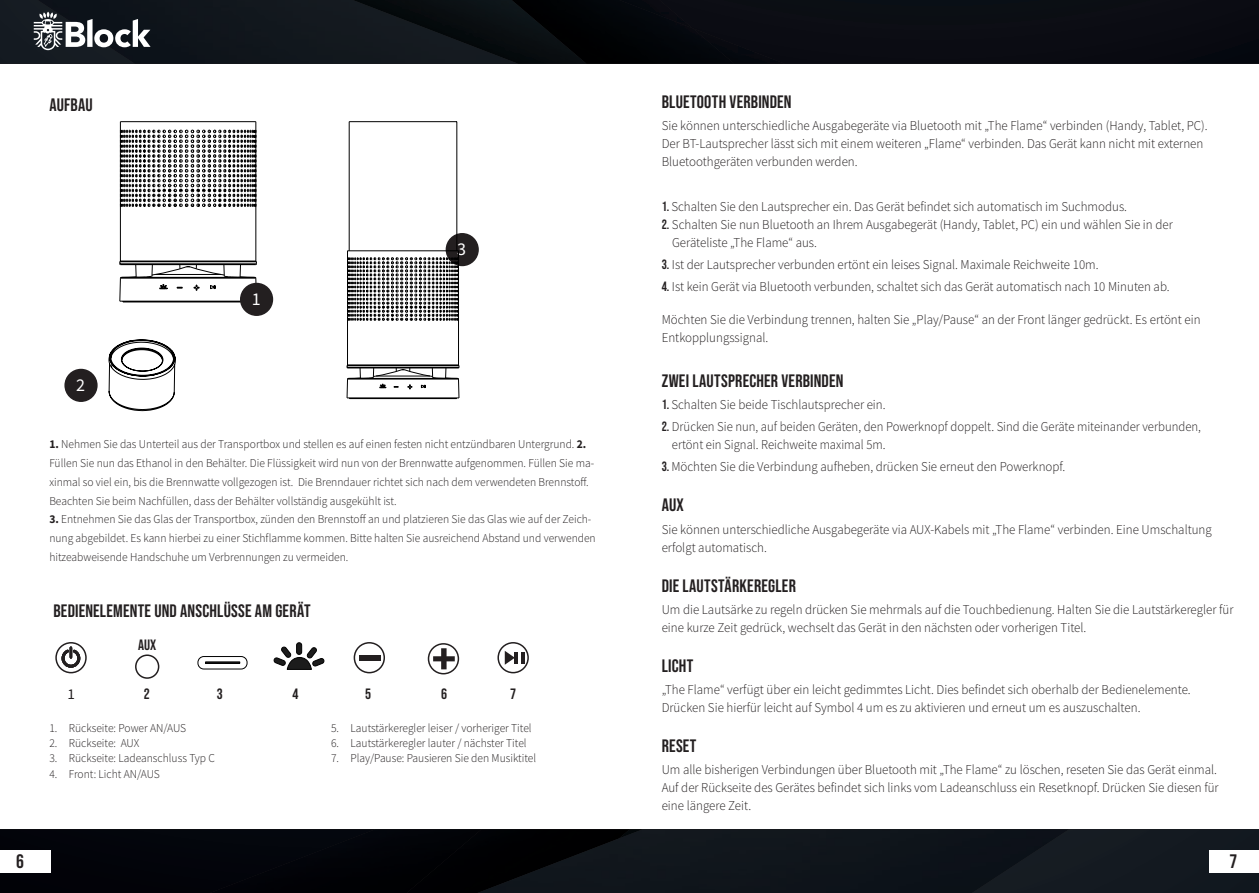
<style>
.page{position:relative;width:1259px;height:893px;background:#fff}
.page>*{position:absolute;margin:0;border:0;box-sizing:border-box;transform-origin:0 0}
.t1{font:19.5px "Bebas Neue";color:#231f20}
.t2{font:18px "Bebas Neue";letter-spacing:.01em;color:#231f20}
.t3{font:18px "Source Sans Pro";color:#fff}
.t4{font:15px "Bebas Neue";color:#231f20}
.t5{font:15px "Source Sans Pro";color:#231f20}
.t6{font:300 13.5px/18px "Source Sans Pro";color:#231f20;scale:.96 1}
.t7{font:300 13.5px/18px "Source Sans Pro";color:#231f20;scale:.94 1}
.t8{font:300 12px/18.8px "Source Sans Pro";color:#231f20;scale:.96 1}
.s1{font-weight:700}
.s2{font-family:"Bebas Neue";font-weight:400}
</style>
<div class="page">
<div style="left:0;top:829px;width:155px;height:64px;background:#020309"></div>
<div style="left:155px;top:829px;width:227px;height:64px;background:#03040b"></div>
<div style="left:382px;top:829px;width:40px;height:64px;background:#010206"></div>
<img style="left:422px;top:829px;width:517px;height:64px">
<div style="left:939px;top:829px;width:320px;height:64px;background:#131920"></div>
<div style="left:734px;top:0;width:525px;height:64px;background:#0b0c13"></div>
<div style="left:734px;top:28px;width:51px;height:36px;background:#0a0b12"></div>
<img style="left:586px;top:0;width:148px;height:64px">
<img style="left:518px;top:0;width:68px;height:64px">
<img style="left:135px;top:0;width:383px;height:64px">
<img style="left:0;top:0;width:135px;height:64px">
<div style="left:0;top:850px;width:50px;height:23px;background:#fff"></div>
<div style="left:1209px;top:850px;width:50px;height:23px;background:#fff"></div>
<svg style="left:34px;top:12px;width:117px;height:38px"></svg>
<hr style="left:123px;top:302px;width:130px;height:1px;background:#000">
<svg style="left:119px;top:121px;width:138px;height:181px"></svg>
<svg style="left:60px;top:647px;width:22px;height:22px"></svg>
<svg style="left:505px;top:651px;width:19px;height:14px"></svg>
<svg style="left:433px;top:648px;width:22px;height:21px"></svg>
<div style="left:359px;top:655px;width:22px;height:5px;background:#231f20"></div>
<div style="left:241px;top:284px;width:31px;height:31px;background:#231f20;border-radius:50%"></div>
<div style="left:240px;top:283px;width:33px;height:33px;border:2px solid #231f20;border-radius:50%"></div>
<div style="left:446px;top:234px;width:32px;height:31px;background:#231f20;border-radius:50%"></div>
<div style="left:446px;top:233px;width:33px;height:33px;border:2px solid #231f20;border-radius:50%"></div>
<div style="left:65px;top:370px;width:32px;height:31px;background:#231f20;border-radius:50%"></div>
<div style="left:64px;top:369px;width:34px;height:33px;border:2px solid #231f20;border-radius:50%"></div>
<svg style="left:347px;top:121px;width:113px;height:278px"></svg>
<svg style="left:109px;top:339px;width:67px;height:72px"></svg>
<div style="left:55px;top:642px;width:32px;height:31px;border:2px solid #231f20;border-radius:50%"></div>
<div style="left:135px;top:654px;width:24px;height:25px;border:2px solid #231f20;border-radius:50%"></div>
<div style="left:497px;top:642px;width:32px;height:31px;border:2px solid #231f20;border-radius:50%"></div>
<div style="left:354px;top:642px;width:31px;height:31px;border:2px solid #231f20;border-radius:50%"></div>
<div style="left:428px;top:643px;width:31px;height:31px;border:2px solid #231f20;border-radius:50%"></div>
<div style="left:198px;top:656px;width:49px;height:13px;border:1px solid #000;border-radius:6px"></div>
<div style="left:205px;top:662px;width:35px;height:1px;border:1px solid #000"></div>
<div style="left:297px;top:643px;width:5px;height:11px;background:#1c1c1c;border-radius:2px"></div>
<div style="left:296px;top:643px;width:6px;height:12px;border:1px solid #000;border-radius:2px"></div>
<svg style="left:273px;top:646px;width:52px;height:24px"></svg>
<h2 class="t2" style="left:49px;top:94px;width:45px">AUFBAU</h2>
<h2 class="t3" style="left:76px;top:374px;width:10px">2</h2>
<h2 class="t3" style="left:252px;top:288px;width:10px">1</h2>
<h2 class="t3" style="left:457px;top:238px;width:10px">3</h2>
<p class="t8" style="left:49px;top:435px;width:569px"><span class="s1">1.</span> Nehmen Sie das Unterteil aus der Transportbox und stellen es auf einen festen nicht entzündbaren Untergrund. <span class="s1">2.<br></span>Füllen Sie nun das Ethanol in den Behälter. Die Flüssigkeit wird nun von der Brennwatte aufgenommen. Füllen Sie ma&shy;xinmal so viel ein, bis die Brennwatte vollgezogen ist. Die Brenndauer richtet sich nach dem verwendeten Brennstoff.<br>Beachten Sie beim Nachfüllen, dass der Behälter vollständig ausgekühlt ist.</p>
<p class="t8" style="left:49px;top:510px;width:571px"><span class="s1">3.</span> Entnehmen Sie das Glas der Transportbox, zünden den Brennstoff an und platzieren Sie das Glas wie auf der Zeich&shy;nung abgebildet. Es kann hierbei zu einer Stichflamme kommen. Bitte halten Sie ausreichend Abstand und verwenden hitzeabweisende Handschuhe um Verbrennungen zu vermeiden.</p>
<h2 class="t2" style="left:53px;top:601px;width:258px">BEDIENELEMENTE UND ANSCHLÜSSE AM GERÄT</h2>
<p class="t4" style="left:138px;top:636px;width:20px">AUX</p>
<p class="t5" style="left:67px;top:684px;width:9px">1</p>
<p class="t4" style="left:144px;top:685px;width:7px">2</p>
<p class="t4" style="left:217px;top:685px;width:7px">3</p>
<p class="t4" style="left:292px;top:685px;width:7px">4</p>
<p class="t4" style="left:365px;top:685px;width:7px">5</p>
<p class="t4" style="left:441px;top:685px;width:7px">6</p>
<p class="t4" style="left:510px;top:685px;width:7px">7</p>
<p class="t8" style="left:49px;top:718px;width:144px">1. Rückseite: Power AN/AUS</p>
<p class="t8" style="left:49px;top:734px;width:95px">2. Rückseite: AUX</p>
<p class="t8" style="left:49px;top:749px;width:174px">3. Rückseite: Ladeanschluss Typ C</p>
<p class="t8" style="left:49px;top:764px;width:117px">4. Front: Licht AN/AUS</p>
<p class="t8" style="left:331px;top:718px;width:210px">5. Lautstärkeregler leiser / vorheriger Titel</p>
<p class="t8" style="left:331px;top:734px;width:205px">6. Lautstärkeregler lauter / nächster Titel</p>
<p class="t8" style="left:331px;top:749px;width:215px">7. Play/Pause: Pausieren Sie den Musiktitel</p>
<h2 class="t2" style="left:661px;top:92px;width:131px">BLUETOOTH VERBINDEN</h2>
<p class="t6" style="left:662px;top:117px;width:570px">Sie können unterschiedliche Ausgabegeräte via Bluetooth mit „The Flame“ verbinden (Handy, Tablet, PC).<br>Der BT-Lautsprecher lässt sich mit einem weiteren „Flame“ verbinden. Das Gerät kann nicht mit externen<br>Bluetoothgeräten verbunden werden.</p>
<p class="t6" style="left:662px;top:198px;width:486px"><span class="s2">1.</span> Schalten Sie den Lautsprecher ein. Das Gerät befindet sich automatisch im Suchmodus.</p>
<p class="t6" style="left:672px;top:216px;width:523px;text-indent:-10px"><span class="s2">2.</span> Schalten Sie nun Bluetooth an Ihrem Ausgabegerät (Handy, Tablet, PC) ein und wählen Sie in der<br>Geräteliste „The Flame“ aus.</p>
<p class="t6" style="left:662px;top:256px;width:456px"><span class="s2">3.</span> Ist der Lautsprecher verbunden ertönt ein leises Signal. Maximale Reichweite 10m.</p>
<p class="t6" style="left:662px;top:278px;width:531px"><span class="s2">4.</span> Ist kein Gerät via Bluetooth verbunden, schaltet sich das Gerät automatisch nach 10 Minuten ab.</p>
<p class="t6" style="left:662px;top:311px;width:563px">Möchten Sie die Verbindung trennen, halten Sie „Play/Pause“ an der Front länger gedrückt. Es ertönt ein<br>Entkopplungssignal.</p>
<h2 class="t2" style="left:662px;top:370px;width:183px">ZWEI LAUTSPRECHER VERBINDEN</h2>
<p class="t6" style="left:662px;top:395px;width:235px"><span class="s2">1.</span> Schalten Sie beide Tischlautsprecher ein.</p>
<p class="t7" style="left:672px;top:418px;width:564px;text-indent:-10px"><span class="s2">2.</span> Drücken Sie nun, auf beiden Geräten, den Powerknopf doppelt. Sind die Geräte miteinander verbunden, ertönt ein Signal. Reichweite maximal 5m.</p>
<p class="t6" style="left:662px;top:458px;width:422px"><span class="s2">3.</span> Möchten Sie die Verbindung aufheben, drücken Sie erneut den Powerknopf.</p>
<h2 class="t2" style="left:662px;top:495px;width:24px">AUX</h2>
<p class="t6" style="left:662px;top:520px;width:574px">Sie können unterschiedliche Ausgabegeräte via AUX-Kabels mit „The Flame“ verbinden. Eine Umschaltung erfolgt automatisch.</p>
<h2 class="t2" style="left:662px;top:575px;width:136px">DIE LAUTSTÄRKEREGLER</h2>
<p class="t6" style="left:662px;top:600px;width:597px">Um die Lautsärke zu regeln drücken Sie mehrmals auf die Touchbedienung. Halten Sie die Lautstärkeregler für eine kurze Zeit gedrück, wechselt das Gerät in den nächsten oder vorherigen Titel.</p>
<h2 class="t2" style="left:662px;top:655px;width:33px">LICHT</h2>
<p class="t6" style="left:662px;top:681px;width:552px">„The Flame“ verfügt über ein leicht gedimmtes Licht. Dies befindet sich oberhalb der Bedienelemente.<br>Drücken Sie hierfür leicht auf Symbol 4 um es zu aktivieren und erneut um es auszuschalten.</p>
<h2 class="t2" style="left:662px;top:736px;width:36px">RESET</h2>
<p class="t6" style="left:662px;top:761px;width:582px;text-align:justify">Um alle bisherigen Verbindungen über Bluetooth mit „The Flame“ zu löschen, reseten Sie das Gerät einmal.<br>Auf der Rückseite des Gerätes befindet sich links vom Ladeanschluss ein Resetknopf. Drücken Sie diesen für eine längere Zeit.</p>
<h1 class="t1" style="left:16px;top:850px;width:9px">6</h1>
<h1 class="t1" style="left:1229px;top:850px;width:9px">7</h1>
</div>
